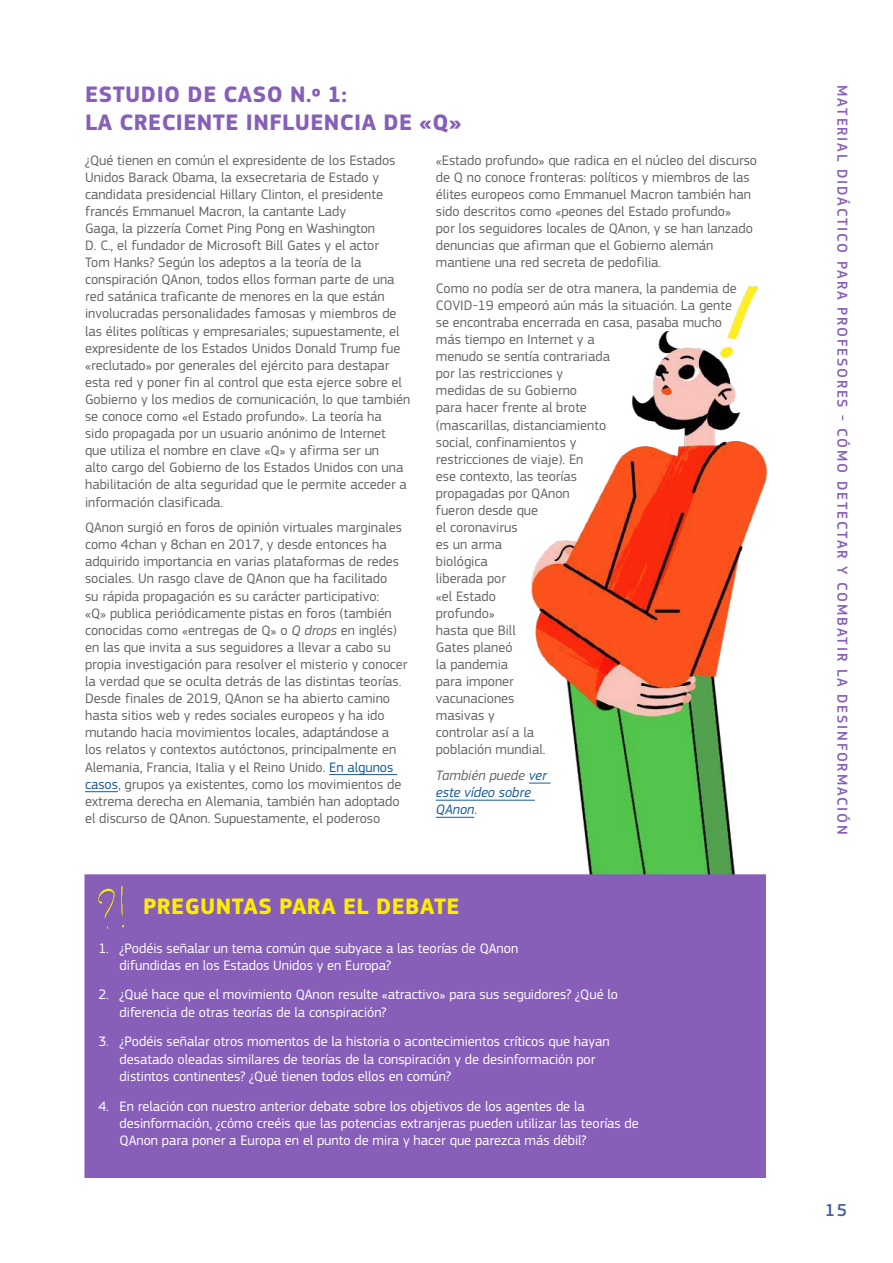
<style>
.page{position:relative;width:893px;height:1263px;background:#fff}
.page>*{position:absolute;margin:0;border:0;box-sizing:border-box;transform-origin:0 0}
.Heading_2_H2_16pt_fo{font:700 23.25px/27.9px "EC Square Sans Pro";letter-spacing:.02em;color:#875fb9}
.Heading_2_H2_16pt{font:700 23.25px "EC Square Sans Pro";letter-spacing:.02em;color:#ffed00}
.t1{font:500 18px "EC Square Sans Pro";color:#4460a5}
.t2{font:500 15px "EC Square Sans Pro";letter-spacing:.12em;color:#875fb9}
.Body_text_P{font:14.25px/17.1px "EC Square Sans Pro";color:#646567}
.t3{font:14.25px/17.1px "EC Square Sans Pro";color:#fff}
.Body_text_P-2{font:italic 14.25px/17.1px "EC Square Sans Pro";color:#165b9a}
.s1{font-style:italic}
.s2{color:#165b9a}
.s3{color:#646567}
.s4{font-style:normal;color:#646567}
</style>
<div class="page">
<img style="left:729px;top:286px;width:29px;height:45px">
<img style="left:531px;top:331px;width:237px;height:543px">
<hr style="left:329px;top:774px;width:68px;height:1px;background:#165b9a">
<hr style="left:85px;top:791px;width:33px;height:1px;background:#165b9a">
<svg style="left:529px;top:783px;width:22px;height:1px"></svg>
<hr style="left:436px;top:800px;width:99px;height:1px;background:#165b9a">
<hr style="left:436px;top:817px;width:38px;height:1px;background:#165b9a">
<div style="left:85px;top:875px;width:680px;height:302px;background:#875fb9"></div>
<img style="left:97px;top:885px;width:28px;height:44px">
<h2 class="Heading_2_H2_16pt_fo" style="left:85px;top:82px;width:378px">ESTUDIO DE CASO N.º 1:<br>LA CRECIENTE INFLUENCIA DE «Q»</h2>
<p class="Body_text_P" style="left:85px;top:151px;width:327px">¿Qué tienen en común el expresidente de los Estados Unidos Barack Obama, la exsecretaria de Estado y candidata presidencial Hillary Clinton, el presidente francés Emmanuel Macron, la cantante Lady<br>Gaga, la pizzería Comet Ping Pong en Washington<br>D. C., el fundador de Microsoft Bill Gates y el actor<br>Tom Hanks? Según los adeptos a la teoría de la conspiración QAnon, todos ellos forman parte de una red satánica traficante de menores en la que están involucradas personalidades famosas y miembros de las élites políticas y empresariales; supuestamente, el expresidente de los Estados Unidos Donald Trump fue «reclutado» por generales del ejército para destapar esta red y poner fin al control que esta ejerce sobre el Gobierno y los medios de comunicación, lo que también se conoce como «el Estado profundo». La teoría ha<br>sido propagada por un usuario anónimo de Internet que utiliza el nombre en clave «Q» y afirma ser un<br>alto cargo del Gobierno de los Estados Unidos con una habilitación de alta seguridad que le permite acceder a información clasificada.</p>
<p class="Body_text_P" style="left:85px;top:519px;width:324px">QAnon surgió en foros de opinión virtuales marginales como 4chan y 8chan en 2017, y desde entonces ha adquirido importancia en varias plataformas de redes sociales. Un rasgo clave de QAnon que ha facilitado<br>su rápida propagación es su carácter participativo:<br>«Q» publica periódicamente pistas en foros (también conocidas como «entregas de Q» o <span class="s1">Q drops</span> en inglés) en las que invita a sus seguidores a llevar a cabo su propia investigación para resolver el misterio y conocer la verdad que se oculta detrás de las distintas teorías.<br>Desde finales de 2019, QAnon se ha abierto camino hasta sitios web y redes sociales europeos y ha ido mutando hacia movimientos locales, adaptándose a los relatos y contextos autóctonos, principalmente en Alemania, Francia, Italia y el Reino Unido. <span class="s2">En algunos casos</span>, grupos ya existentes, como los movimientos de extrema derecha en Alemania, también han adoptado el discurso de QAnon. Supuestamente, el poderoso</p>
<p class="Body_text_P" style="left:436px;top:151px;width:323px">«Estado profundo» que radica en el núcleo del discurso de Q no conoce fronteras: políticos y miembros de las élites europeos como Emmanuel Macron también han sido descritos como «peones del Estado profundo»<br>por los seguidores locales de QAnon, y se han lanzado denuncias que afirman que el Gobierno alemán mantiene una red secreta de pedofilia.</p>
<p class="Body_text_P" style="left:436px;top:280px;width:302px">Como no podía ser de otra manera, la pandemia de<br>COVID-19 empeoró aún más la situación. La gente se encontraba encerrada en casa, pasaba mucho más tiempo en Internet y a<br>menudo se sentía contrariada<br>por las restricciones y<br>medidas de su Gobierno<br>para hacer frente al brote<br>(mascarillas, distanciamiento<br>social, confinamientos y<br>restricciones de viaje). En<br>ese contexto, las teorías<br>propagadas por QAnon<br>fueron desde que<br>el coronavirus<br>es un arma<br>biológica<br>liberada por<br>«el Estado<br>profundo»<br>hasta que Bill<br>Gates planeó<br>la pandemia<br>para imponer<br>vacunaciones<br>masivas y<br>controlar así a la<br>población mundial.</p>
<p class="Body_text_P-2" style="left:436px;top:767px;width:112px"><span class="s3">También puede</span> ver este vídeo sobre<br>QAnon<span class="s4">.</span></p>
<h2 class="Heading_2_H2_16pt" style="left:143px;top:892px;width:318px">PREGUNTAS PARA EL DEBATE</h2>
<p class="t3" style="left:120px;top:939px;width:400px;text-indent:-21px">1. ¿Podéis señalar un tema común que subyace a las teorías de QAnon difundidas en los Estados Unidos y en Europa?</p>
<p class="t3" style="left:120px;top:986px;width:500px;text-indent:-21px">2. ¿Qué hace que el movimiento QAnon resulte «atractivo» para sus seguidores? ¿Qué lo diferencia de otras teorías de la conspiración?</p>
<p class="t3" style="left:120px;top:1033px;width:492px;text-indent:-21px">3. ¿Podéis señalar otros momentos de la historia o acontecimientos críticos que hayan desatado oleadas similares de teorías de la conspiración y de desinformación por distintos continentes? ¿Qué tienen todos ellos en común?</p>
<p class="t3" style="left:120px;top:1097px;width:521px;text-indent:-21px">4. En relación con nuestro anterior debate sobre los objetivos de los agentes de la desinformación, ¿cómo creéis que las potencias extranjeras pueden utilizar las teorías de<br>QAnon para poner a Europa en el punto de mira y hacer que parezca más débil?</p>
<p class="t2" style="left:851px;top:85px;width:751px;rotate:90deg">MATERIAL DIDÁCTICO PARA PROFESORES - CÓMO DETECTAR Y COMBATIR LA DESINFORMACIÓN</p>
<p class="t1" style="left:825px;top:1199px;width:24px">15</p>
</div>
